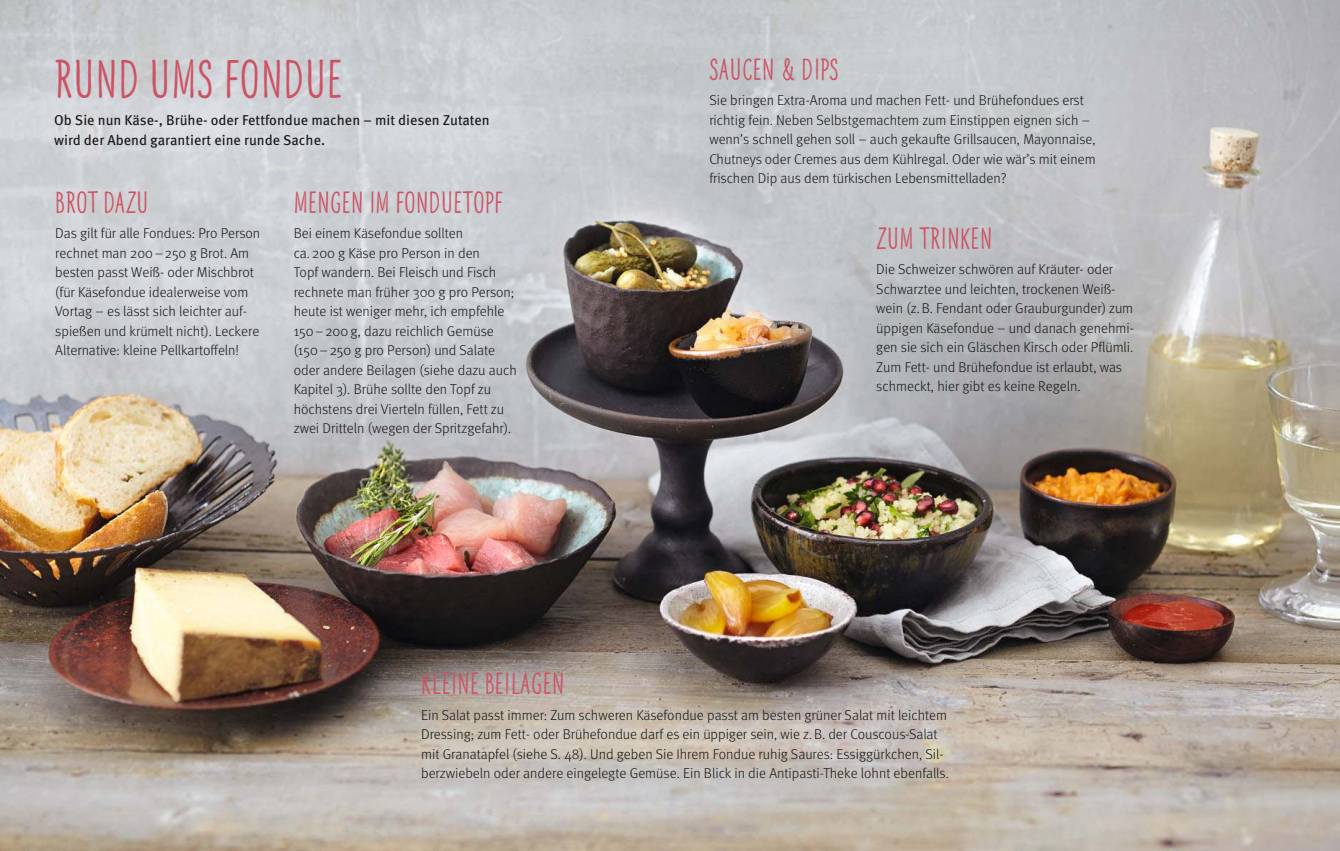
<style>
.page{position:relative;width:1340px;height:851px;background:#fff}
.page>*{position:absolute;margin:0;border:0;box-sizing:border-box;transform-origin:0 0}
.t1{font:700 48px "Frieda";color:#cc5364}
.t2{font:700 27px "Frieda";color:#cc5364}
.t3{font:300 14.25px/19.5px "Meta OT";color:#151616}
.t4{font:14.25px/19.5px "Meta OT";color:#151616}
</style>
<div class="page">
<img style="left:0;top:0;width:1339px;height:850px">
<h1 class="t1" style="left:54px;top:54px;width:290px">RUND UMS FONDUE</h1>
<p class="t4" style="left:54px;top:111px;width:437px">Ob Sie nun Käse-, Brühe- oder Fettfondue machen – mit diesen Zutaten wird der Abend garantiert eine runde Sache.</p>
<h2 class="t2" style="left:55px;top:188px;width:95px">BROT DAZU</h2>
<p class="t3" style="left:55px;top:224px;width:206px">Das gilt für alle Fondues: Pro Person rechnet man 200 – 250 g Brot. Am besten passt Weiß- oder Mischbrot (für Käsefondue idealerweise vom Vortag – es lässt sich leichter auf&shy;spießen und krümelt nicht). Leckere Alternative: kleine Pellkartofeln!</p>
<h2 class="t2" style="left:294px;top:188px;width:211px">MENGEN IM FONDUETOPF</h2>
<p class="t3" style="left:294px;top:224px;width:225px">Bei einem Käsefondue sollten<br>ca. 200 g Käse pro Person in den<br>Topf wandern. Bei Fleisch und Fisch rechnete man früher 300 g pro Person; heute ist weniger mehr, ich empfehle 150 – 200 g, dazu reichlich Gemüse (150 – 250 g pro Person) und Salate oder andere Beilagen (siehe dazu auch Kapitel 3). Brühe sollte den Topf zu höchstens drei Vierteln füllen, Fett zu zwei Dritteln (wegen der Spritzgefahr).</p>
<h2 class="t2" style="left:709px;top:55px;width:131px">SAUCEN &amp; DIPS</h2>
<p class="t3" style="left:709px;top:91px;width:388px">Sie bringen Extra-Aroma und machen Fett- und Brühefondues erst richtig fein. Neben Selbstgemachtem zum Einstippen eignen sich – wenn’s schnell gehen soll – auch gekaute Grillsaucen, Mayonnaise, Chutneys oder Cremes aus dem Kühlregal. Oder wie wär’s mit einem frischen Dip aus dem türkischen Lebensmittelladen?</p>
<h2 class="t2" style="left:876px;top:223px;width:118px">ZUM TRINKEN</h2>
<p class="t3" style="left:876px;top:260px;width:259px">Die Schweizer schwören auf Kräuter- oder Schwarztee und leichten, trockenen Weiß&shy;wein (z. B. Fendant oder Grauburgunder) zum üppigen Käsefondue – und danach genehmi&shy;gen sie sich ein Gläschen Kirsch oder Pflümli.<br>Zum Fett- und Brühefondue ist erlaubt, was schmeckt, hier gibt es keine Regeln.</p>
<h2 class="t2" style="left:421px;top:669px;width:145px">KLEINE BEILAGEN</h2>
<p class="t3" style="left:421px;top:705px;width:529px">Ein Salat passt immer: Zum schweren Käsefondue passt am besten grüner Salat mit leichtem Dressing; zum Fett- oder Brühefondue darf es ein üppiger sein, wie z. B. der Couscous-Salat mit Granatapfel (siehe S. 48). Und geben Sie Ihrem Fondue ruhig Saures: Essiggürkchen, Sil&shy;berzwiebeln oder andere eingelegte Gemüse. Ein Blick in die Antipasti-Theke lohnt ebenfalls.</p>
</div>
